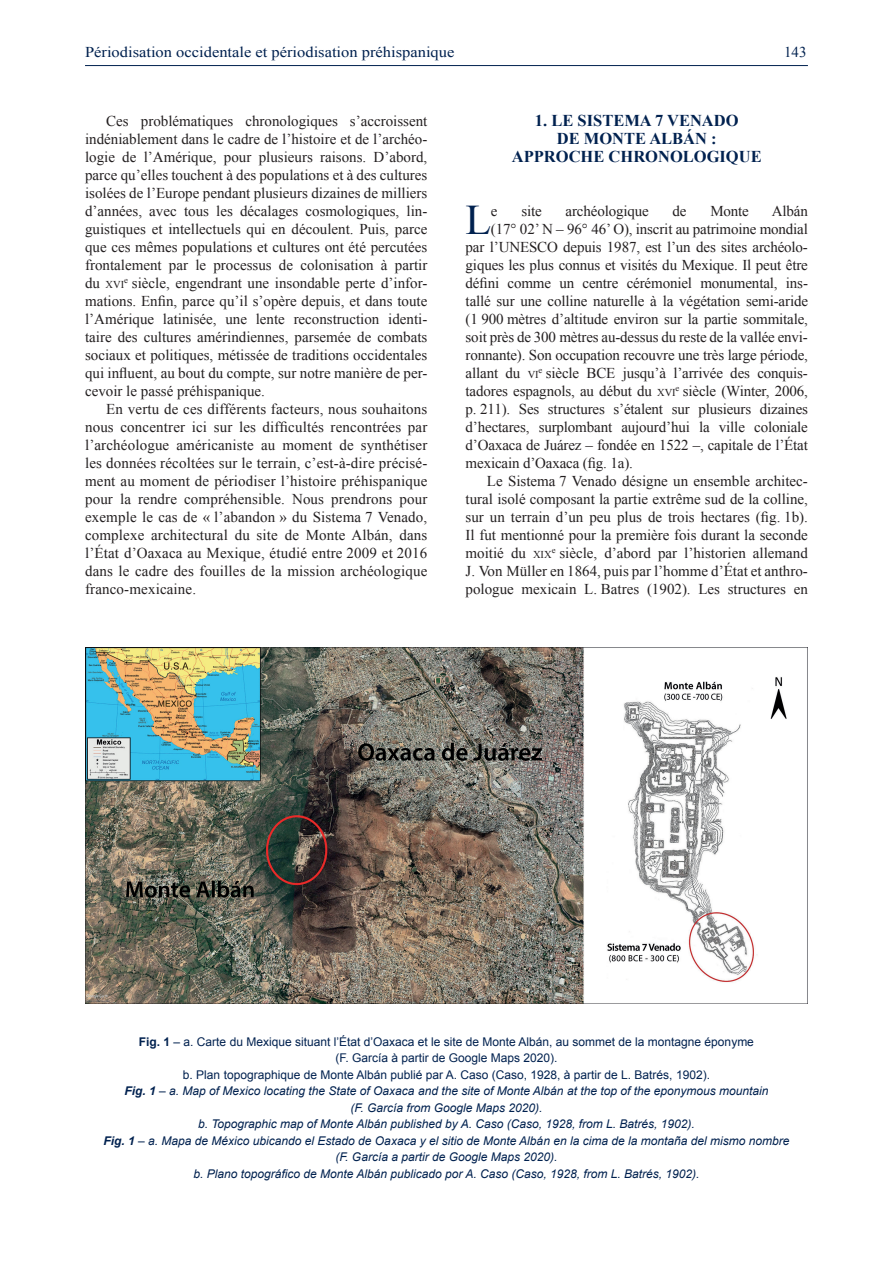
<style>
.page{position:relative;width:893px;height:1263px;background:#fff}
.page>*{position:absolute;margin:0;border:0;box-sizing:border-box;transform-origin:0 0}
.t1{font:42.15px "Times New Roman";color:#00214f}
.t2{font:700 16.5px/18px "Times New Roman";color:#00214f}
.t3{font:15px/18px "Times New Roman";color:#231f20;text-align:justify}
.t4{font:15px "Times New Roman";color:#00214f;scale:1.1 1}
.t5{font:15px "Times New Roman";color:#00214f}
.t6{font:italic 12px/16.5px "Arial";color:#00214f;text-align:center}
.t7{font:10.5px "Times New Roman";color:#231f20}
.s1{font-size:15px}
.s2{font-size:10.5px}
.s3{font-weight:700;font-style:normal}
.s4{font-style:normal}
.s5{font-weight:700}
</style>
<div class="page">
<hr style="left:85px;top:65px;width:723px;height:1px;background:#00214f">
<img style="left:85px;top:648px;width:723px;height:356px">
<p class="t4" style="left:85px;top:42px;width:337px">Périodisation occidentale et périodisation préhispanique</p>
<p class="t5" style="left:784px;top:42px;width:24px">143</p>
<p class="t3" style="left:85px;top:112px;width:344px;text-indent:21px">Ces problématiques chronologiques s’accroissent indéniablement dans le cadre de l’histoire et de l’archéo&shy;logie de l’Amérique, pour plusieurs raisons. D’abord, parce qu’elles touchent à des populations et à des cultures isolées de l’Europe pendant plusieurs dizaines de milliers d’années, avec tous les décalages cosmologiques, lin&shy;guistiques et intellectuels qui en découlent. Puis, parce que ces mêmes populations et cultures ont été percutées frontalement par le processus de colonisation à partir</p>
<p class="t7" style="left:85px;top:277px;width:41px"><span class="s1">du</span> XVI</p>
<p class="t3" style="left:124px;top:274px;width:305px"><sup>e</sup> siècle, engendrant une insondable perte d’infor-</p>
<p class="t3" style="left:85px;top:292px;width:344px">mations. Enfin, parce qu’il s’opère depuis, et dans toute</p>
<p class="t3" style="left:85px;top:310px;width:344px">l’Amérique latinisée, une lente reconstruction identi-</p>
<p class="t3" style="left:85px;top:328px;width:344px">taire des cultures amérindiennes, parsemée de combats</p>
<p class="t3" style="left:85px;top:346px;width:344px">sociaux et politiques, métissée de traditions occidentales</p>
<p class="t3" style="left:85px;top:364px;width:344px">qui influent, au bout du compte, sur notre manière de per-</p>
<p class="t3" style="left:85px;top:382px;width:181px">cevoir le passé préhispanique.</p>
<p class="t3" style="left:106px;top:400px;width:323px">En vertu de ces différents facteurs, nous souhaitons</p>
<p class="t3" style="left:85px;top:418px;width:344px">nous concentrer ici sur les difficultés rencontrées par</p>
<p class="t3" style="left:85px;top:436px;width:344px">l’archéologue américaniste au moment de synthétiser</p>
<p class="t3" style="left:85px;top:454px;width:344px">les données récoltées sur le terrain, c’est-à-dire précisé-</p>
<p class="t3" style="left:85px;top:472px;width:344px">ment au moment de périodiser l’histoire préhispanique</p>
<p class="t3" style="left:85px;top:490px;width:344px">pour la rendre compréhensible. Nous prendrons pour</p>
<p class="t3" style="left:85px;top:508px;width:344px">exemple le cas de « l’abandon » du Sistema 7 Venado,</p>
<p class="t3" style="left:85px;top:526px;width:344px">complexe architectural du site de Monte Albán, dans</p>
<p class="t3" style="left:85px;top:544px;width:344px">l’État d’Oaxaca au Mexique, étudié entre 2009 et 2016</p>
<p class="t3" style="left:85px;top:562px;width:344px">dans le cadre des fouilles de la mission archéologique</p>
<p class="t3" style="left:85px;top:580px;width:113px">franco-mexicaine.</p>
<p class="t2" style="left:535px;top:111px;width:89px">1. LE SISTEMA</p>
<p class="t2" style="left:557px;top:111px;width:179px;text-indent:98px">7 VENADO<br>DE MONTE ALBÁN :</p>
<p class="t2" style="left:512px;top:147px;width:12px">APP</p>
<p class="t2" style="left:544px;top:147px;width:219px">ROCHE CHRONOLOGIQUE</p>
<p class="t1" style="left:466px;top:192px;width:27px">L</p>
<p class="t3" style="left:491px;top:202px;width:8px">e</p>
<p class="t3" style="left:521px;top:202px;width:22px">site</p>
<p class="t3" style="left:566px;top:202px;width:85px">archéologique</p>
<p class="t3" style="left:673px;top:202px;width:16px">de</p>
<p class="t3" style="left:710px;top:202px;width:40px">Monte</p>
<p class="t3" style="left:772px;top:202px;width:38px">Albán</p>
<p class="t3" style="left:491px;top:220px;width:318px">(17° 02’ N – 96° 46’ O), inscrit au patrimoine mondial</p>
<p class="t3" style="left:466px;top:238px;width:344px">par l’UNESCO depuis 1987, est l’un des sites archéolo-</p>
<p class="t3" style="left:466px;top:256px;width:344px">giques les plus connus et visités du Mexique. Il peut être</p>
<p class="t3" style="left:466px;top:274px;width:344px">défini comme un centre cérémoniel monumental, ins-</p>
<p class="t3" style="left:466px;top:292px;width:344px">tallé sur une colline naturelle à la végétation semi-aride</p>
<p class="t3" style="left:466px;top:310px;width:344px">(1 900 mètres d’altitude environ sur la partie sommitale,</p>
<p class="t3" style="left:466px;top:328px;width:344px">soit près de 300 mètres au-dessus du reste de la vallée envi-</p>
<p class="t3" style="left:466px;top:346px;width:344px">ronnante). Son occupation recouvre une très large période,</p>
<p class="t3" style="left:466px;top:364px;width:344px">allant du <span class="s2">VI</span><sup>e</sup> siècle BCE jusqu’à l’arrivée des conquis-</p>
<p class="t3" style="left:466px;top:382px;width:344px">tadores espagnols, au début du <span class="s2">XVI</span><sup>e</sup> siècle (Winter, 2006,</p>
<p class="t3" style="left:466px;top:400px;width:344px">p. 211). Ses structures s’étalent sur plusieurs dizaines</p>
<p class="t3" style="left:466px;top:418px;width:344px">d’hectares, surplombant aujourd’hui la ville coloniale</p>
<p class="t3" style="left:466px;top:436px;width:344px">d’Oaxaca de Juárez – fondée en 1522 –, capitale de l’État</p>
<p class="t3" style="left:466px;top:454px;width:169px">mexicain d’Oaxaca (fig. 1a).</p>
<p class="t3" style="left:487px;top:472px;width:323px">Le Sistema 7 Venado désigne un ensemble architec-</p>
<p class="t3" style="left:466px;top:490px;width:344px">tural isolé composant la partie extrême sud de la colline,</p>
<p class="t3" style="left:466px;top:508px;width:344px">sur un terrain d’un peu plus de trois hectares (fig. 1b).</p>
<p class="t3" style="left:466px;top:526px;width:344px">Il fut mentionné pour la première fois durant la seconde</p>
<p class="t3" style="left:466px;top:544px;width:344px">moitié du <span class="s2">XIX</span><sup>e</sup> siècle, d’abord par l’historien allemand</p>
<p class="t3" style="left:466px;top:562px;width:344px">J. Von Müller en 1864, puis par l’homme d’État et anthro-</p>
<p class="t3" style="left:466px;top:580px;width:344px">pologue mexicain L. Batres (1902). Les structures en</p>
<p class="t6" style="left:103px;top:1033px;width:687px"><span class="s3">Fig. 1</span> <span class="s4">– a. Carte du Mexique situant l’État d’Oaxaca et le site de Monte Albán, au sommet de la montagne éponyme<br>(F. García à partir de Google Maps 2020).<br>b. Plan topographique de Monte Albán publié par A. Caso (Caso, 1928, à partir de L. Batrés, 1902).<br></span><span class="s5">Fig. 1</span> – a. Map of Mexico locating the State of Oaxaca and the site of Monte Albán at the top of the eponymous mountain<br>(F. García from Google Maps 2020).<br>b. Topographic map of Monte Albán published by A. Caso (Caso, 1928, from L. Batrés, 1902).<br><span class="s5">Fig. 1</span> – a. Mapa de México ubicando el Estado de Oaxaca y el sitio de Monte Albán en la cima de la montaña del mismo nombre (F. García a partir de Google Maps 2020).<br>b. Plano topográfico de Monte Albán publicado por A. Caso (Caso, 1928, from L. Batrés, 1902).</p>
</div>
